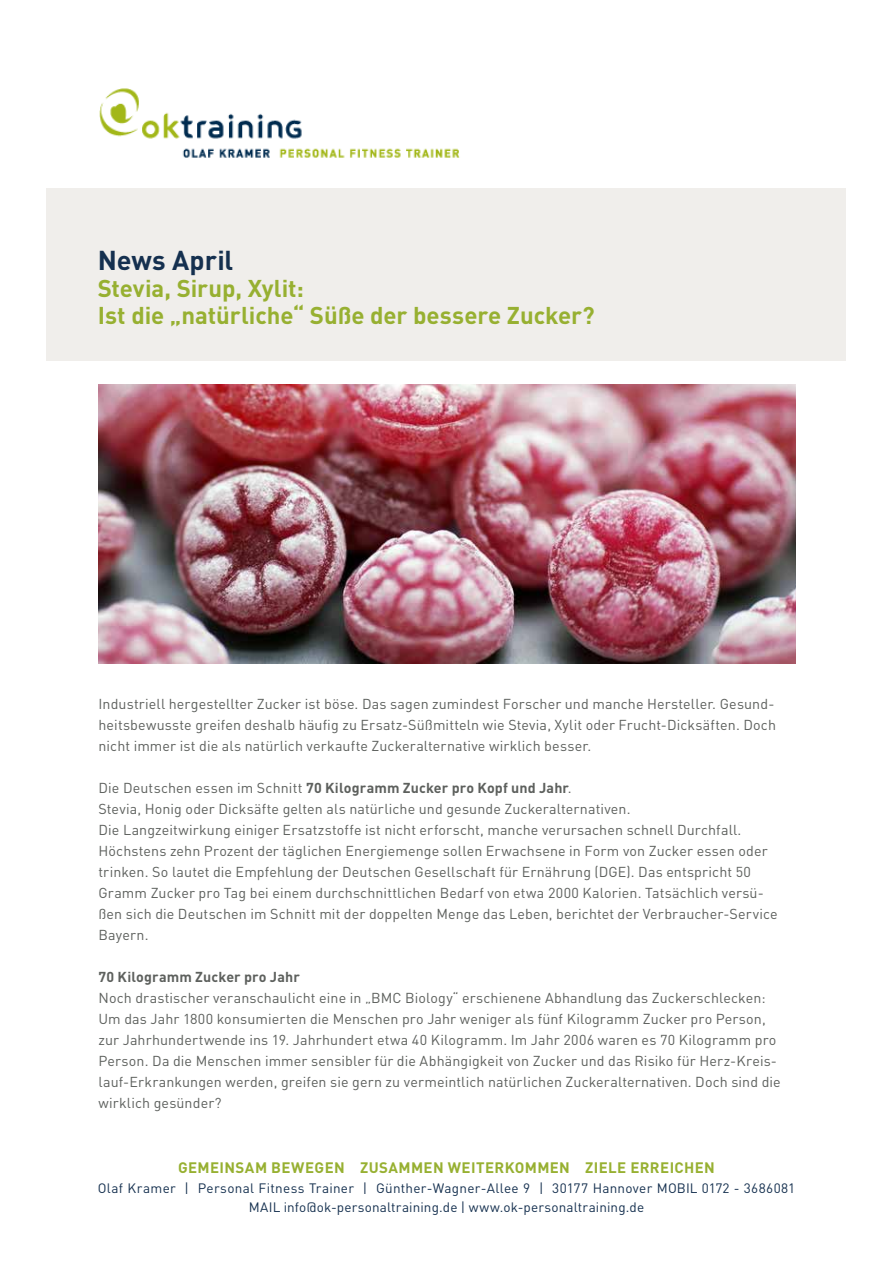
<style>
.page{position:relative;width:893px;height:1263px;background:#fff}
.page>*{position:absolute;margin:0;border:0;box-sizing:border-box;transform-origin:0 0}
.t1{font:700 27px "DIN";color:#15304f}
.t2{font:700 24px/27px "DIN";letter-spacing:-.005em;color:#97b031}
.t3{font:700 15px "DIN";letter-spacing:.025em;color:#97b031}
.t4{font:14.25px/21px "DIN";letter-spacing:.01em;color:#5d605d}
.t5{font:700 14.25px "DIN";letter-spacing:.01em;color:#5d605d}
.t6{font:13.5px/19.5px "DIN";letter-spacing:.02em;color:#15304f;text-align:center}
.s1{font-weight:700}
</style>
<div class="page">
<img style="left:99px;top:88px;width:361px;height:70px">
<div style="left:47px;top:188px;width:799px;height:173px;background:#f0eeeb"></div>
<img style="left:99px;top:384px;width:696px;height:280px">
<h1 class="t1" style="left:98px;top:243px;width:137px">News April</h1>
<h2 class="t2" style="left:98px;top:274px;width:498px">Stevia, Sirup, Xylit:<br>Ist die „natürliche“ Süße der bessere Zucker?</h2>
<p class="t4" style="left:99px;top:693px;width:679px;text-align:justify">Industriell hergestellter Zucker ist böse. Das sagen zumindest Forscher und manche Hersteller. Gesund&shy;heitsbewusste greifen deshalb häufig zu Ersatz-Süßmitteln wie Stevia, Xylit oder Frucht-Dicksäften. Doch nicht immer ist die als natürlich verkaufte Zuckeralternative wirklich besser.</p>
<p class="t4" style="left:99px;top:777px;width:681px">Die Deutschen essen im Schnitt <span class="s1">70 Kilogramm Zucker pro Kopf und Jahr</span>.<br>Stevia, Honig oder Dicksäfte gelten als natürliche und gesunde Zuckeralternativen.<br>Die Langzeitwirkung einiger Ersatzstoffe ist nicht erforscht, manche verursachen schnell Durchfall.<br>Höchstens zehn Prozent der täglichen Energiemenge sollen Erwachsene in Form von Zucker essen oder trinken. So lautet die Empfehlung der Deutschen Gesellschaft für Ernährung (DGE). Das entspricht 50<br>Gramm Zucker pro Tag bei einem durchschnittlichen Bedarf von etwa 2000 Kalorien. Tatsächlich versü&shy;ßen sich die Deutschen im Schnitt mit der doppelten Menge das Leben, berichtet der Verbraucher-Service Bayern.</p>
<p class="t5" style="left:99px;top:967px;width:203px">70 Kilogramm Zucker pro Jahr</p>
<p class="t4" style="left:99px;top:987px;width:684px">Noch drastischer veranschaulicht eine in „BMC Biology“ erschienene Abhandlung das Zuckerschlecken:<br>Um das Jahr 1800 konsumierten die Menschen pro Jahr weniger als fünf Kilogramm Zucker pro Person, zur Jahrhundertwende ins 19. Jahrhundert etwa 40 Kilogramm. Im Jahr 2006 waren es 70 Kilogramm pro Person. Da die Menschen immer sensibler für die Abhängigkeit von Zucker und das Risiko für Herz-Kreis&shy;lauf-Erkrankungen werden, greifen sie gern zu vermeintlich natürlichen Zuckeralternativen. Doch sind die wirklich gesünder?</p>
<p class="t3" style="left:178px;top:1158px;width:538px">GEMEINSAM BEWEGEN ZUSAMMEN WEITERKOMMEN ZIELE ERREICHEN</p>
<p class="t6" style="left:98px;top:1178px;width:699px">Olaf Kramer | Personal Fitness Trainer | Günther-Wagner-Allee 9 | 30177 Hannover MOBIL 0172 - 3686081<br>MAIL info@ok-personaltraining.de | www.ok-personaltraining.de</p>
</div>
